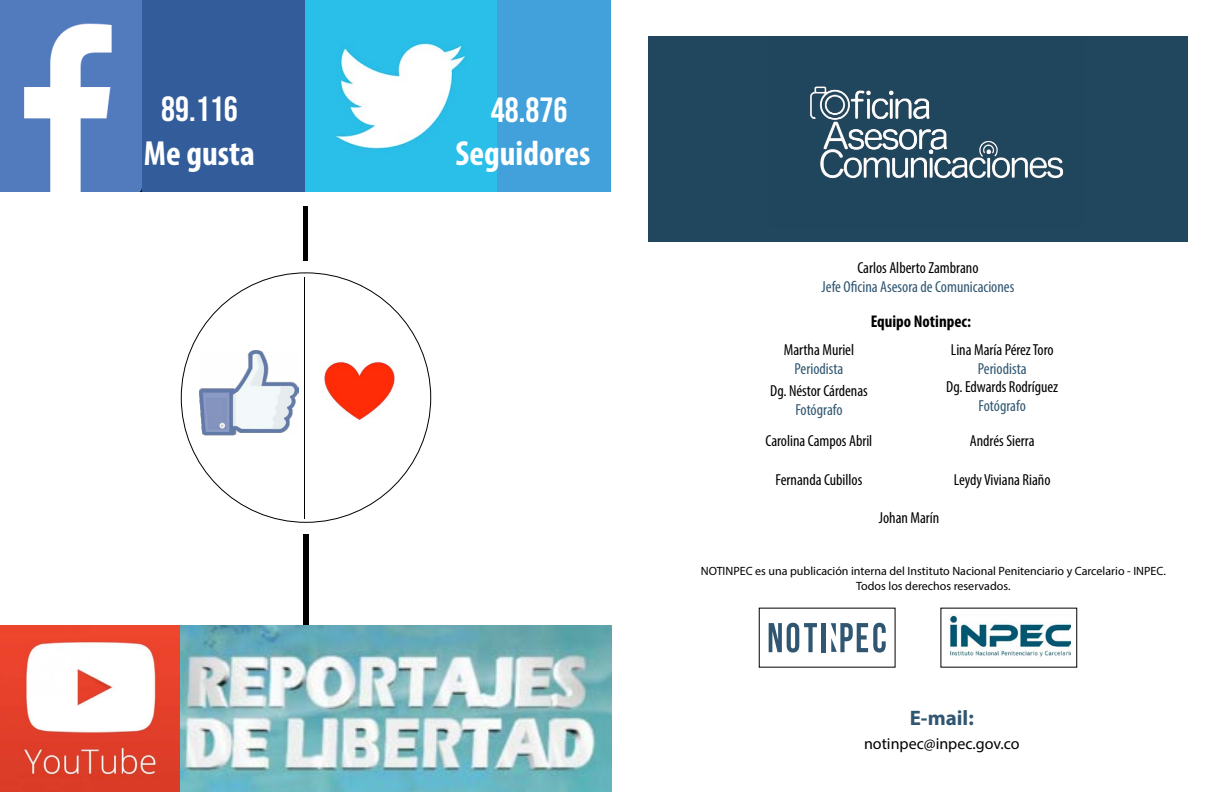
<style>
.page{position:relative;width:1224px;height:792px;background:#fff}
.page>*{position:absolute;margin:0;border:0;box-sizing:border-box;transform-origin:0 0}
.t1{font:700 condensed 35px "Myriad Pro";color:#fff}
.t2{font:35px "Bebas Neue";color:#fff}
.t3{font:700 21px "Myriad Pro";color:#305671}
.t4{font:700 condensed 17px "Myriad Pro";color:#000}
.t5{font:condensed 16px "Myriad Pro";color:#000}
.t6{font:condensed 16px "Myriad Pro";color:#305671}
.t7{font:16px "Myriad Pro";color:#000}
.t8{font:12px/14.4px "Myriad Pro";color:#000;text-align:center}
</style>
<div class="page">
<img style="left:0;top:625px;width:181px;height:167px">
<div style="left:0;top:0;width:307px;height:191px;background:#335c9b"></div>
<img style="left:0;top:0;width:142px;height:191px">
<div style="left:305px;top:0;width:306px;height:191px;background:#42a1da"></div>
<img style="left:305px;top:0;width:191px;height:191px">
<img style="left:323px;top:362px;width:73px;height:58px">
<hr style="left:303px;top:207px;width:4px;height:54px;background:#000">
<div style="left:303px;top:534px;width:5px;height:214px;background:#000"></div>
<svg style="left:181px;top:625px;width:431px;height:167px;background:#9bc5cb"></svg>
<img style="left:199px;top:351px;width:99px;height:84px">
<hr style="left:305px;top:277px;width:1px;height:242px;background:#000">
<svg style="left:769px;top:623px;width:48px;height:30px"></svg>
<hr style="left:822px;top:623px;width:4px;height:29px;background:#305671">
<svg style="left:831px;top:623px;width:55px;height:30px"></svg>
<img style="left:949px;top:615px;width:122px;height:42px">
<div style="left:648px;top:36px;width:540px;height:205px;background:#21475f"></div>
<img style="left:810px;top:86px;width:254px;height:93px">
<h1 class="t2" style="left:161px;top:89px;width:78px">89.116</h1>
<h1 class="t2" style="left:491px;top:90px;width:78px">48.876</h1>
<h1 class="t1" style="left:144px;top:131px;width:112px">Me gusta</h1>
<h1 class="t1" style="left:455px;top:131px;width:136px">Seguidores</h1>
<p class="t5" style="left:857px;top:258px;width:123px">Carlos Alberto Zambrano</p>
<p class="t6" style="left:822px;top:277px;width:194px">Jefe Oficina Asesora de Comunicaciones</p>
<p class="t4" style="left:871px;top:311px;width:102px">Equipo Notinpec:</p>
<p class="t5" style="left:784px;top:340px;width:72px">Martha Muriel</p>
<p class="t6" style="left:795px;top:359px;width:50px">Periodista</p>
<p class="t5" style="left:951px;top:340px;width:104px">Lina María Pérez Toro</p>
<p class="t6" style="left:978px;top:359px;width:50px">Periodista</p>
<p class="t5" style="left:946px;top:377px;width:114px">Dg. Edwards Rodríguez</p>
<p class="t6" style="left:979px;top:396px;width:49px">Fotógrafo</p>
<p class="t5" style="left:770px;top:381px;width:99px">Dg. Néstor Cárdenas</p>
<p class="t6" style="left:795px;top:400px;width:49px">Fotógrafo</p>
<p class="t5" style="left:766px;top:431px;width:108px">Carolina Campos Abril</p>
<p class="t5" style="left:970px;top:431px;width:66px">Andrés Sierra</p>
<p class="t5" style="left:776px;top:470px;width:88px">Fernanda Cubillos</p>
<p class="t5" style="left:954px;top:470px;width:98px">Leydy Viviana Riaño</p>
<p class="t5" style="left:879px;top:508px;width:62px">Johan Marín</p>
<p class="t8" style="left:701px;top:564px;width:467px">NOTINPEC es una publicación interna del Instituto Nacional Penitenciario y Carcelario - INPEC.<br>Todos los derechos reservados.</p>
<h2 class="t3" style="left:910px;top:705px;width:66px">E-mail:</h2>
<p class="t7" style="left:864px;top:733px;width:157px">notinpec@inpec.gov.co</p>
</div>
